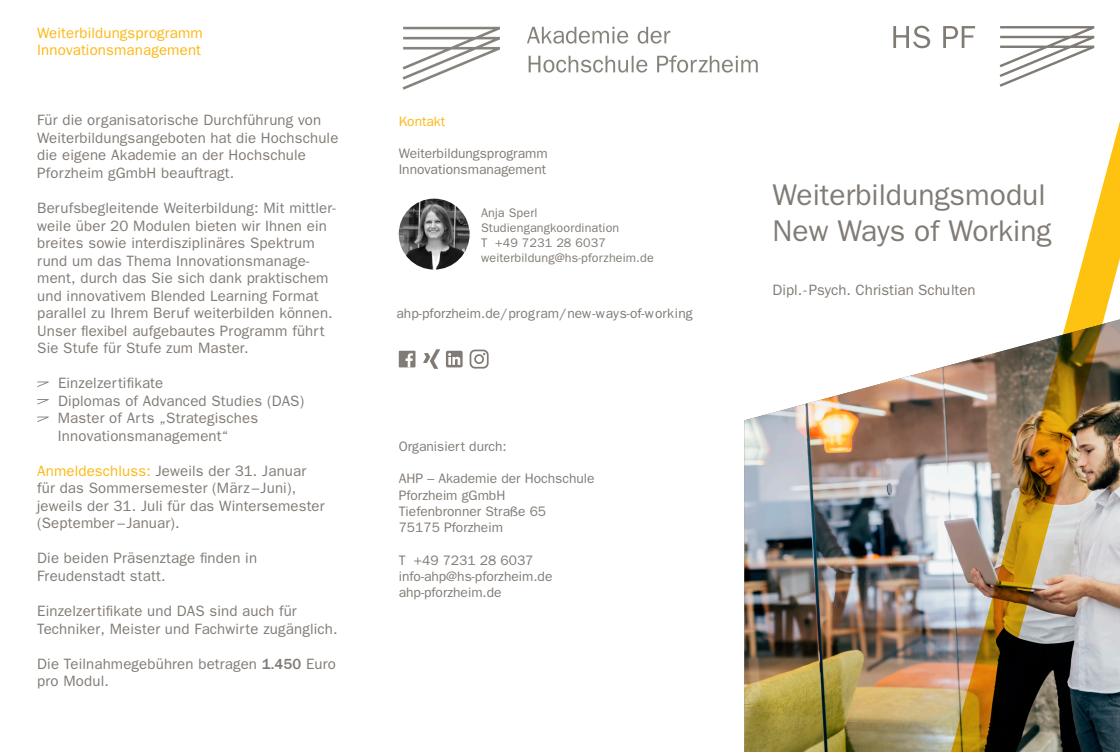
<style>
.page{position:relative;width:1120px;height:752px;background:#fff}
.page>*{position:absolute;margin:0;border:0;box-sizing:border-box;transform-origin:0 0}
.t1{font:30px/36px "Franklin Gothic";color:#817b75}
.t2{font:15px/17.5px "Franklin Gothic";letter-spacing:.01em;color:#817b75}
.t3{font:15px/17.5px "Franklin Gothic";letter-spacing:.01em;color:#fcb814}
.t4{font:13.75px/16.2px "Franklin Gothic";color:#817b75}
.t5{font:13.75px "Franklin Gothic";color:#807b76}
.t6{font:13.75px "Franklin Gothic";color:#fcb814}
.t7{font:12.5px/15px "Franklin Gothic";letter-spacing:.01em;color:#817b75}
.s1{color:#fcb814}
.s2{font-weight:500}
</style>
<div class="page">
<img style="left:744px;top:367px;width:199px;height:384px">
<svg style="left:37px;top:381px;width:12px;height:6px"></svg>
<svg style="left:37px;top:399px;width:12px;height:5px"></svg>
<svg style="left:37px;top:416px;width:12px;height:6px"></svg>
<img style="left:399px;top:198px;width:70px;height:71px;border-radius:35px">
<svg style="left:999px;top:26px;width:95px;height:53px"></svg>
<svg style="left:893px;top:26px;width:82px;height:22px"></svg>
<svg style="left:423px;top:349px;width:17px;height:20px"></svg>
<div style="left:399px;top:350px;width:16px;height:17px;background:#817b75"></div>
<svg style="left:405px;top:353px;width:8px;height:14px"></svg>
<svg style="left:446px;top:350px;width:17px;height:17px"></svg>
<svg style="left:469px;top:349px;width:19px;height:19px"></svg>
<img style="left:943px;top:79px;width:177px;height:672px">
<img style="left:402px;top:26px;width:356px;height:64px">
<p class="t3" style="left:37px;top:24px;width:167px">Weiterbildungsprogramm<br>Innovationsmanagement</p>
<p class="t2" style="left:37px;top:111px;width:303px">Für die organisatorische Durchführung von Weiterbildungsangeboten hat die Hochschule die eigene Akademie an der Hochschule Pforzheim gGmbH beauftragt.</p>
<p class="t2" style="left:37px;top:199px;width:300px">Berufsbegleitende Weiterbildung: Mit mittler&shy;weile über 20 Modulen bieten wir Ihnen ein breites sowie interdisziplinäres Spektrum rund um das Thema Innovationsmanage&shy;ment, durch das Sie sich dank praktischem und innovativem Blended Learning Format parallel zu Ihrem Beruf weiterbilden können.<br>Unser flexibel aufgebautes Programm führt Sie Stufe für Stufe zum Master.</p>
<p class="t2" style="left:58px;top:374px;width:107px">Einzelzertifikate</p>
<p class="t2" style="left:58px;top:391px;width:248px">Diplomas of Advanced Studies (DAS)</p>
<p class="t2" style="left:58px;top:409px;width:202px">Master of Arts „Strategisches<br>Innovationsmanagement“</p>
<p class="t2" style="left:37px;top:461px;width:289px"><span class="s1">Anmeldeschluss:</span> Jeweils der 31. Januar für das Sommersemester (März – Juni), jeweils der 31. Juli für das Wintersemester (September – Januar).</p>
<p class="t2" style="left:37px;top:549px;width:221px">Die beiden Präsenztage finden in<br>Freudenstadt statt.</p>
<p class="t2" style="left:37px;top:601px;width:302px">Einzelzertifikate und DAS sind auch für<br>Techniker, Meister und Fachwirte zugänglich.</p>
<p class="t2" style="left:37px;top:654px;width:300px">Die Teilnahmegebühren betragen <span class="s2">1.450</span> Euro pro Modul.</p>
<p class="t6" style="left:399px;top:113px;width:48px">Kontakt</p>
<p class="t4" style="left:399px;top:145px;width:150px">Weiterbildungsprogramm<br>Innovationsmanagement</p>
<p class="t7" style="left:481px;top:204px;width:174px">Anja Sperl<br>Studiengangkoordination<br>T +49 7231 28 6037 weiterbildung@hs-pforzheim.de</p>
<p class="t5" style="left:396px;top:305px;width:299px">ahp-pforzheim.de/program/new-ways-of-working</p>
<p class="t4" style="left:399px;top:437px;width:109px">Organisiert durch:</p>
<p class="t4" style="left:399px;top:470px;width:197px">AHP – Akademie der Hochschule<br>Pforzheim gGmbH<br>Tiefenbronner Straße 65<br>75175 Pforzheim</p>
<p class="t4" style="left:399px;top:551px;width:155px">T +49 7231 28 6037 info-ahp@hs-pforzheim.de ahp-pforzheim.de</p>
<p class="t1" style="left:772px;top:176px;width:280px">Weiterbildungsmodul<br>New Ways of Working</p>
<p class="t2" style="left:772px;top:280px;width:204px">Dipl. -Psych. Christian Schulten</p>
</div>
